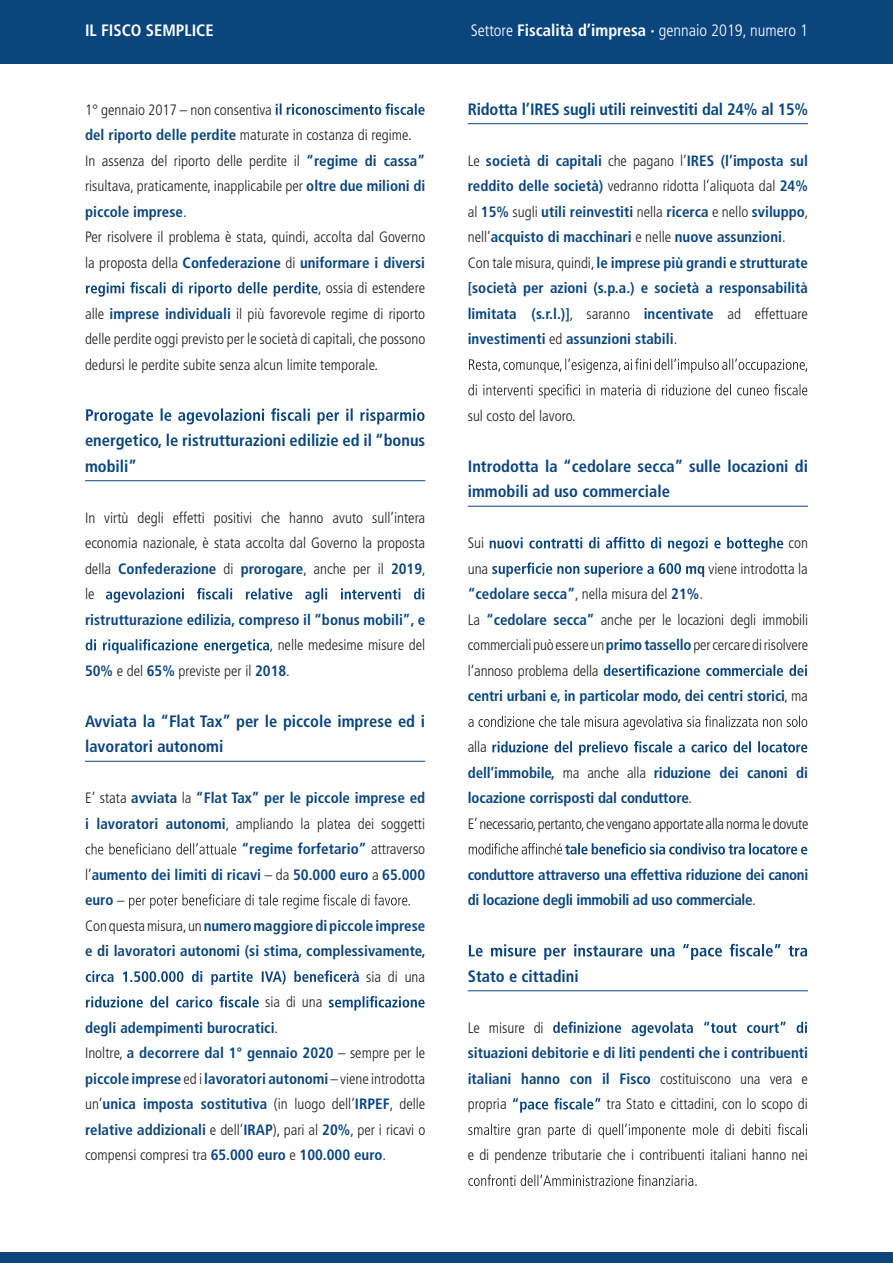
<style>
.page{position:relative;width:893px;height:1263px;background:#fff}
.page>*{position:absolute;margin:0;border:0;box-sizing:border-box;transform-origin:0 0}
.t1{font:700 condensed 16.5px/25.5px "Frutiger LT Std";color:#0a457e}
.t2{font:300 condensed 16.5px "Frutiger LT Std";color:#fff}
.t3{font:700 condensed 16.5px "Frutiger LT Std";color:#fff}
.t4{font:700 condensed 15px/25.5px "Frutiger LT Std";color:#0a457e}
.t5{font:300 condensed 15px/25.5px "Frutiger LT Std";color:#1d1d1b}
.t6{font:300 condensed 15px/25.5px "Frutiger LT Std";letter-spacing:-.02em;color:#1d1d1b}
.t7{font:700 condensed 15px/25.5px "Frutiger LT Std";letter-spacing:-.02em;color:#0a457e}
.s1{font-weight:700}
.s2{font-weight:700;color:#0a457e}
.s3{font-weight:300;color:#1d1d1b}
</style>
<div class="page">
<div style="left:0;top:0;width:893px;height:64px;background:#0a457e"></div>
<div style="left:0;top:1252px;width:893px;height:11px;background:#0a457e"></div>
<hr style="left:85px;top:480px;width:340px;height:1px;background:#0c457e">
<hr style="left:85px;top:761px;width:340px;height:1px;background:#0c457e">
<svg style="left:276px;top:103px;width:149px;height:12px"></svg>
<svg style="left:86px;top:282px;width:232px;height:15px"></svg>
<svg style="left:86px;top:408px;width:339px;height:16px"></svg>
<svg style="left:106px;top:588px;width:318px;height:15px"></svg>
<svg style="left:86px;top:639px;width:183px;height:15px"></svg>
<svg style="left:86px;top:843px;width:150px;height:11px"></svg>
<svg style="left:117px;top:894px;width:293px;height:15px"></svg>
<svg style="left:86px;top:970px;width:273px;height:15px"></svg>
<svg style="left:86px;top:996px;width:173px;height:11px"></svg>
<svg style="left:329px;top:996px;width:96px;height:15px"></svg>
<hr style="left:468px;top:123px;width:340px;height:1px;background:#0c457e">
<hr style="left:468px;top:506px;width:340px;height:1px;background:#0c457e">
<hr style="left:468px;top:990px;width:340px;height:1px;background:#0c457e">
<svg style="left:469px;top:358px;width:338px;height:15px"></svg>
<svg style="left:468px;top:384px;width:339px;height:15px"></svg>
<svg style="left:490px;top:537px;width:293px;height:15px"></svg>
<svg style="left:492px;top:562px;width:212px;height:15px"></svg>
<svg style="left:604px;top:664px;width:203px;height:12px"></svg>
<svg style="left:468px;top:715px;width:339px;height:15px"></svg>
<svg style="left:492px;top:741px;width:315px;height:15px"></svg>
<svg style="left:469px;top:843px;width:338px;height:11px"></svg>
<svg style="left:469px;top:944px;width:338px;height:16px"></svg>
<svg style="left:553px;top:1021px;width:254px;height:15px"></svg>
<svg style="left:513px;top:1098px;width:87px;height:15px"></svg>
<svg style="left:468px;top:1123px;width:339px;height:15px"></svg>
<svg style="left:468px;top:1174px;width:229px;height:12px"></svg>
<p class="t3" style="left:85px;top:20px;width:130px">IL FISCO SEMPLICE</p>
<p class="t2" style="left:471px;top:21px;width:339px">Settore <span class="s1">Fiscalità d’impresa ·</span> gennaio 2019, numero 1</p>
<p class="t5" style="left:85px;top:97px;width:188px">1° gennaio 2017 – non consentiva</p>
<p class="t5" style="left:85px;top:123px;width:328px"><span class="s2">del riporto delle perdite</span> maturate in costanza di regime.</p>
<p class="t5" style="left:85px;top:148px;width:342px">In assenza del riporto delle perdite il <span class="s2">“regime di cassa”</span></p>
<p class="t5" style="left:85px;top:174px;width:342px">risultava, praticamente, inapplicabile per <span class="s2">oltre due milioni di</span></p>
<p class="t4" style="left:85px;top:199px;width:103px">piccole imprese<span class="s3">.</span></p>
<p class="t5" style="left:85px;top:225px;width:342px">Per risolvere il problema è stata, quindi, accolta dal Governo</p>
<p class="t4" style="left:85px;top:250px;width:342px"><span class="s3">la proposta della</span> Confederazione <span class="s3">di</span> uniformare i diversi</p>
<p class="t5" style="left:318px;top:276px;width:108px">, ossia di estendere</p>
<p class="t5" style="left:85px;top:301px;width:342px">alle <span class="s2">imprese individuali</span> il più favorevole regime di riporto</p>
<p class="t5" style="left:85px;top:327px;width:342px">delle perdite oggi previsto per le società di capitali,che possono</p>
<p class="t5" style="left:85px;top:352px;width:295px">dedursi le perdite subite senza alcun limite temporale.</p>
<p class="t1" style="left:85px;top:428px;width:342px">energetico, le ristrutturazioni edilizie ed il “bonus mobili”</p>
<p class="t5" style="left:85px;top:505px;width:342px;text-align:justify">In virtù degli effetti positivi che hanno avuto sull’intera economia nazionale, è stata accolta dal Governo la proposta della <span class="s2">Confederazione</span> di <span class="s2">prorogare</span>, anche per il <span class="s2">2019</span>, le</p>
<p class="t4" style="left:85px;top:607px;width:342px">ristrutturazione edilizia, compreso il “bonus mobili”, e</p>
<p class="t5" style="left:85px;top:633px;width:342px;text-indent:185px">, nelle medesime misure del<br><span class="s2">50%</span> e del <span class="s2">65%</span> previste per il <span class="s2">2018</span>.</p>
<p class="t1" style="left:85px;top:708px;width:342px">Avviata la “Flat Tax” per le piccole imprese ed i lavoratori autonomi</p>
<p class="t4" style="left:85px;top:785px;width:342px"><span class="s3">E’ stata</span> avviata <span class="s3">la</span> “Flat Tax” per le piccole imprese ed</p>
<p class="t5" style="left:85px;top:811px;width:342px"><span class="s2">i lavoratori autonomi</span>, ampliando la platea dei soggetti</p>
<p class="t4" style="left:241px;top:836px;width:185px">“regime forfetario” <span class="s3">attraverso</span></p>
<p class="t4" style="left:85px;top:862px;width:342px"><span class="s3">l’</span>aumento dei limiti di ricavi <span class="s3">– da</span> 50.000 euro <span class="s3">a</span> 65.000</p>
<p class="t4" style="left:85px;top:887px;width:30px">euro</p>
<p class="t4" style="left:85px;top:913px;width:342px"><span class="s3">Con questamisura,un</span> numeromaggioredipiccole imprese</p>
<p class="t4" style="left:85px;top:938px;width:342px">e di lavoratori autonomi (si stima, complessivamente,</p>
<p class="t5" style="left:366px;top:964px;width:60px">sia di una</p>
<p class="t4" style="left:85px;top:989px;width:342px;text-indent:180px"><span class="s3">sia di una<br></span>degli adempimenti burocratici<span class="s3">.<br>Inoltre,</span> a decorrere dal 1° gennaio 2020 <span class="s3">– sempre per le </span>piccole imprese <span class="s3">ed i</span> lavoratori autonomi <span class="s3">– viene introdotta un’</span>unica imposta sostitutiva <span class="s3">(in luogo dell’</span>IRPEF<span class="s3">, delle </span>relative addizionali <span class="s3">e dell’</span>IRAP<span class="s3">), pari al</span> 20%<span class="s3">, per i ricavi o compensi compresi tra</span> 65.000 euro <span class="s3">e</span> 100.000 euro<span class="s3">.</span></p>
<p class="t1" style="left:468px;top:96px;width:342px">Ridotta l’IRES sugli utili reinvestiti dal 24% al 15%</p>
<p class="t4" style="left:468px;top:148px;width:342px"><span class="s3">Le</span> società di capitali <span class="s3">che pagano l’</span>IRES (l’imposta sul reddito delle società) <span class="s3">vedranno ridotta l’aliquota dal</span> 24% <span class="s3">al</span> 15% <span class="s3">sugli</span> utili reinvestiti <span class="s3">nella</span> ricerca <span class="s3">e nello</span> sviluppo<span class="s3">, nell’</span>acquisto di macchinari <span class="s3">e nelle</span> nuove assunzioni<span class="s3">.<br>Con tale misura, quindi,</span> le imprese più grandi e strutturate [società per azioni (s.p.a.) e società a responsabilità limitata (s.r.l.)]<span class="s3">, saranno</span> incentivate <span class="s3">ad effettuare </span>investimenti <span class="s3">ed</span> assunzioni stabili<span class="s3">.</span></p>
<p class="t5" style="left:468px;top:403px;width:110px">sul costo del lavoro.</p>
<p class="t1" style="left:468px;top:453px;width:342px">Introdotta la “cedolare secca” sulle locazioni di immobili ad uso commerciale</p>
<p class="t5" style="left:468px;top:531px;width:18px">Sui</p>
<p class="t5" style="left:788px;top:531px;width:21px">con</p>
<p class="t5" style="left:468px;top:556px;width:22px">una</p>
<p class="t5" style="left:708px;top:556px;width:101px">viene introdotta la</p>
<p class="t5" style="left:468px;top:582px;width:342px"><span class="s2">“cedolare secca”</span>, nella misura del <span class="s2">21%</span>.<br>La <span class="s2">“cedolare secca”</span> anche per le locazioni degli immobili commerciali può essere un<span class="s2">primotassello</span>percercare dirisolvere l’annoso problema della<br><span class="s2">centri urbani e, in particolar modo, dei centri storici</span>, ma</p>
<p class="t6" style="left:468px;top:735px;width:342px">alla<br><span class="s2">dell’immobile,</span> ma anche alla <span class="s2">riduzione dei canoni di locazione corrisposti dal conduttore</span>.<br>E’ necessario,pertanto,che vengano apportate alla norma le dovute</p>
<p class="t7" style="left:468px;top:862px;width:342px">conduttore attraverso una effettiva riduzione dei canoni di locazione degli immobili ad uso commerciale<span class="s3">.</span></p>
<p class="t1" style="left:468px;top:963px;width:112px">Stato e cittadini</p>
<p class="t5" style="left:468px;top:1015px;width:77px">Le misure di</p>
<p class="t4" style="left:468px;top:1040px;width:342px;text-align:justify">situazioni debitorie e di liti pendenti che i contribuenti italiani hanno con il Fisco <span class="s3">costituiscono una vera e propria</span></p>
<p class="t5" style="left:607px;top:1092px;width:203px">tra Stato e cittadini, con lo scopo di</p>
<p class="t5" style="left:468px;top:1143px;width:342px">e di pendenze tributarie che i contribuenti italiani hanno nei</p>
</div>
